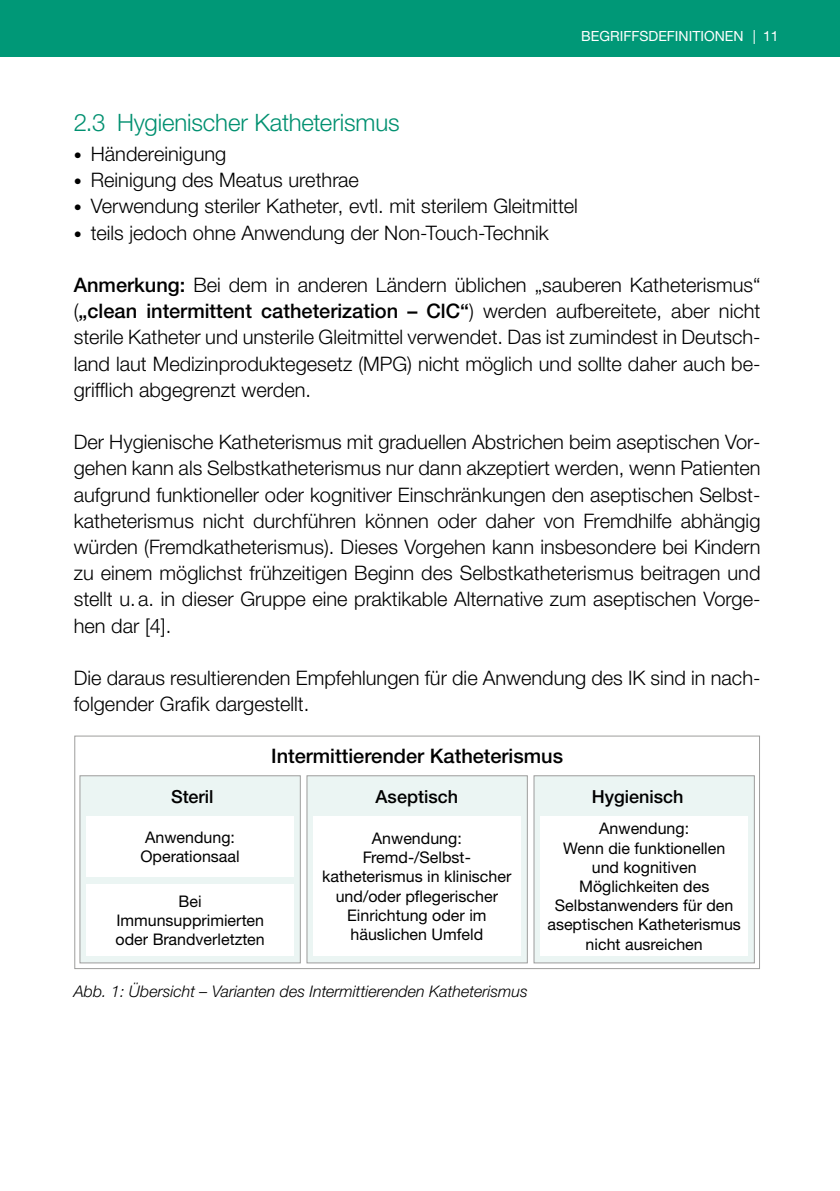
<style>
.page{position:relative;width:840px;height:1191px;background:#fff}
.page>*{position:absolute;margin:0;border:0;box-sizing:border-box;transform-origin:0 0}
.t1{font:300 24px "Helvetica Neue LTW1 G";letter-spacing:-.005em;color:#009070}
.t2{font:300 20px/26.2px "Helvetica Neue LTW1 G";color:#000;text-align:justify}
.t3{font:500 20px "Helvetica Neue LTW1 G";color:#000}
.t4{font:500 18px "Helvetica Neue LTW1 G";color:#000}
.t5{font:16px/19.2px "Helvetica Neue LTW1 G";color:#000;text-align:center}
.t6{font:italic 300 16px "Helvetica Neue LTW1 G";color:#000}
.t7{font:14px "Helvetica Neue LTW1 G";color:#fff}
.s1{font-size:16px}
.s2{font-weight:500}
</style>
<div class="page">
<div style="left:0;top:0;width:839px;height:57px;background:#009877"></div>
<div style="left:74px;top:735px;width:685px;height:234px;border:1px solid #9d9d9c"></div>
<div style="left:79px;top:775px;width:221px;height:188px;background:#ebf5f3;border:1px solid #9d9d9c"></div>
<div style="left:306px;top:775px;width:221px;height:188px;background:#ebf5f3;border:1px solid #9d9d9c"></div>
<div style="left:533px;top:775px;width:221px;height:188px;background:#ebf5f3;border:1px solid #9d9d9c"></div>
<div style="left:86px;top:816px;width:208px;height:61px;background:#fff"></div>
<div style="left:86px;top:884px;width:208px;height:72px;background:#fff"></div>
<div style="left:313px;top:816px;width:207px;height:140px;background:#fff"></div>
<div style="left:540px;top:816px;width:207px;height:140px;background:#fff"></div>
<p class="t7" style="left:581px;top:28px;width:199px">BEGRIFFSDEFINITIONEN | 11</p>
<p class="t1" style="left:74px;top:107px;width:327px">2.3 Hygienischer Katheterismus</p>
<p class="t2" style="left:74px;top:141px;width:154px"><span class="s1">•</span> Händereinigung</p>
<p class="t2" style="left:74px;top:167px;width:286px"><span class="s1">•</span> Reinigung des Meatus urethrae</p>
<p class="t2" style="left:74px;top:193px;width:505px"><span class="s1">•</span> Verwendung steriler Katheter, evtl. mit sterilem Gleitmittel</p>
<p class="t2" style="left:74px;top:219px;width:476px"><span class="s1">•</span> teils jedoch ohne Anwendung der Non-Touch-Technik</p>
<p class="t2" style="left:74px;top:272px;width:688px"><span class="s2">Anmerkung:</span> Bei dem in anderen Ländern üblichen „sauberen Katheterismus“ (<span class="s2">„clean intermittent catheterization – ClC“</span>) werden aufbereitete, aber nicht sterile Katheter und unsterile Gleitmittel verwendet. Das ist zumindest in Deutsch&shy;land laut Medizinproduktegesetz (MPG) nicht möglich und sollte daher auch be&shy;grifflich abgegrenzt werden.</p>
<p class="t2" style="left:74px;top:429px;width:688px">Der Hygienische Katheterismus mit graduellen Abstrichen beim aseptischen Vor&shy;gehen kann als Selbstkatheterismus nur dann akzeptiert werden, wenn Patienten aufgrund funktioneller oder kognitiver Einschränkungen den aseptischen Selbst&shy;katheterismus nicht durchführen können oder daher von Fremdhilfe abhängig würden (Fremdkatheterismus). Dieses Vorgehen kann insbesondere bei Kindern zu einem möglichst frühzeitigen Beginn des Selbstkatheterismus beitragen und stellt u.a. in dieser Gruppe eine praktikable Alternative zum aseptischen Vorge&shy;hen dar [4].</p>
<p class="t2" style="left:74px;top:664px;width:687px">Die daraus resultierenden Empfehlungen für die Anwendung des IK sind in nach&shy;folgender Grafik dargestellt.</p>
<p class="t3" style="left:271px;top:743px;width:293px">Intermittierender Katheterismus</p>
<p class="t4" style="left:171px;top:785px;width:44px">Steril</p>
<p class="t4" style="left:375px;top:785px;width:84px">Aseptisch</p>
<p class="t4" style="left:591px;top:785px;width:93px">Hygienisch</p>
<p class="t5" style="left:140px;top:827px;width:101px;text-align:left">Anwendung:<br>Operationsaal</p>
<p class="t5" style="left:115px;top:891px;width:151px">Bei<br>Immunsupprimierten oder Brandverletzten</p>
<p class="t5" style="left:322px;top:828px;width:190px">Anwendung:<br>Fremd-/Selbst&shy;katheterismus in klinischer und/oder pflegerischer<br>Einrichtung oder im häuslichen Umfeld</p>
<p class="t5" style="left:547px;top:819px;width:195px">Anwendung:<br>Wenn die funktionellen<br>und kognitiven<br>Möglichkeiten des<br>Selbstanwenders für den aseptischen Katheterismus nicht ausreichen</p>
<p class="t6" style="left:74px;top:982px;width:455px">Abb. 1: Übersicht – Varianten des Intermittierenden Katheterismus</p>
</div>
